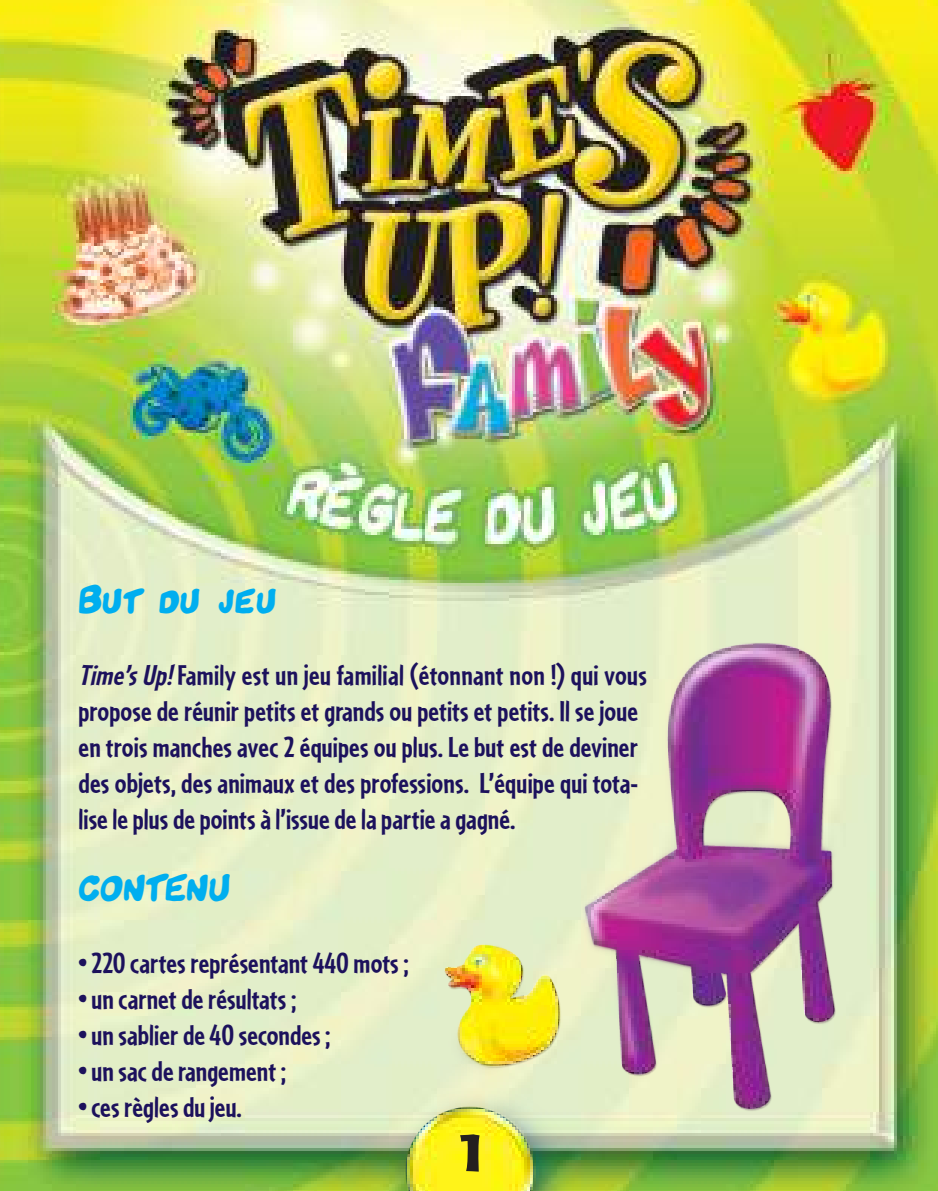
<style>
.page{position:relative;width:938px;height:1191px;background:#fff}
.page>*{position:absolute;margin:0;border:0;box-sizing:border-box;transform-origin:0 0}
.t1{font:900 54px "Cafeteria";color:#241f1f;scale:1.5 1}
.t2{font:700 30px/36px "Cafeteria";color:#1c115c}
.t3{font:30px "Komikandy";color:#00aeef;scale:1.23 1}
.t4{font:27px "Komikandy";color:#00aeef;scale:1.23 1}
.s1{font-style:italic}
</style>
<div class="page">
<img style="left:0;top:0;width:937px;height:1191px">
<img style="left:571px;top:632px;width:281px;height:485px">
<img style="left:437px;top:937px;width:137px;height:140px">
<svg style="left:0;top:0;width:4px;height:3px"></svg>
<p class="t3" style="left:78px;top:585px;width:162px">But du jeu</p>
<p class="t2" style="left:78px;top:657px;width:570px"><span class="s1">Time’sUp!</span>Family est un jeu familial (étonnant non !) qui vous propose de réunir petits et grands ou petits et petits. Il se joue en trois manches avec 2 équipes ou plus. Le but est de deviner des objets, des animaux et des professions. L’équipe qui tota&shy;lise le plus de points à l’issue de la partie a gagné.</p>
<p class="t4" style="left:78px;top:876px;width:125px">CONTENU</p>
<p class="t2" style="left:78px;top:945px;width:331px">• 220 cartes représentant 440 mots ;</p>
<p class="t2" style="left:78px;top:981px;width:219px">• un carnet de résultats ;</p>
<p class="t2" style="left:78px;top:1017px;width:253px">• un sablier de 40 secondes ;</p>
<p class="t2" style="left:78px;top:1053px;width:209px">• un sac de rangement ;</p>
<p class="t2" style="left:78px;top:1089px;width:165px">• ces règles du jeu.</p>
<h1 class="t1" style="left:459px;top:1122px;width:16px">1</h1>
</div>
